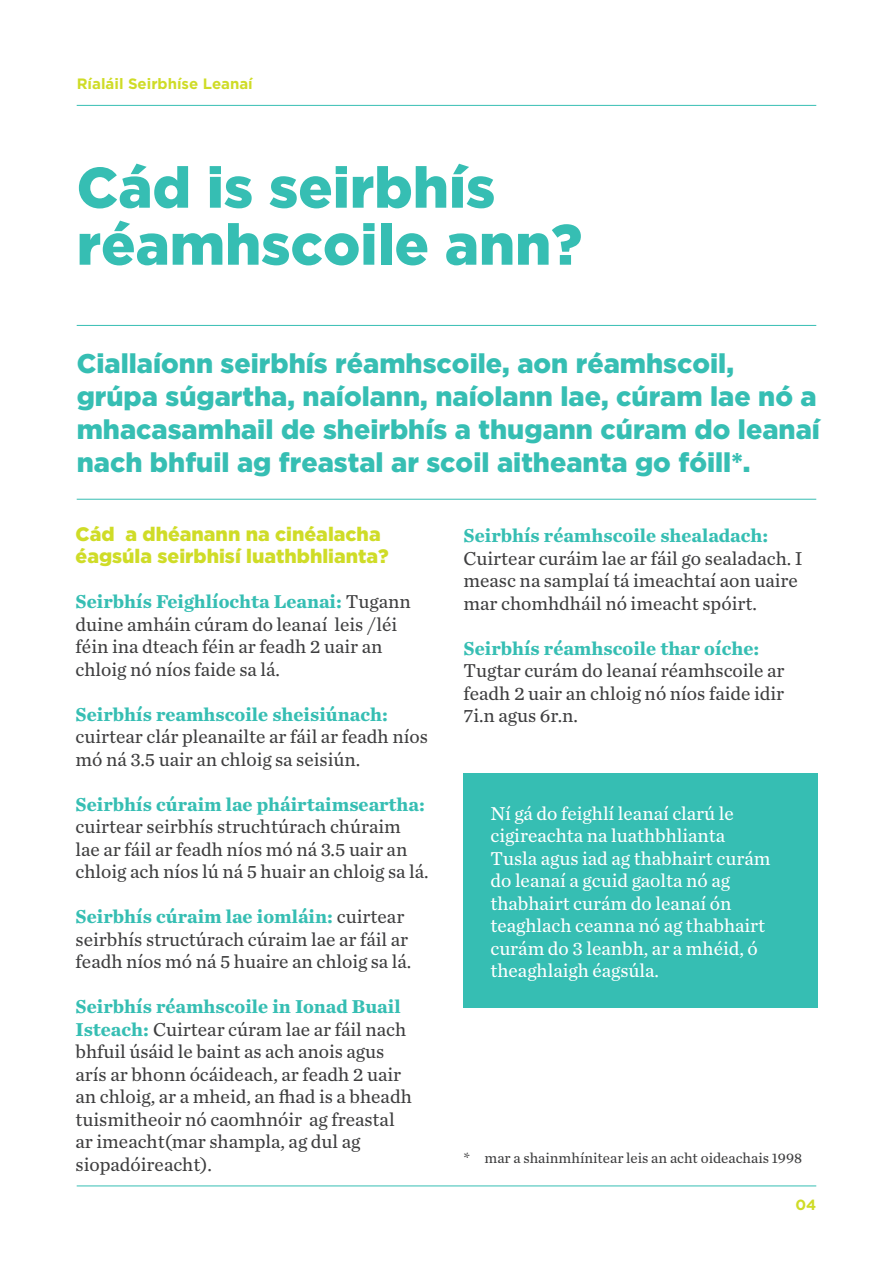
<style>
.page{position:relative;width:893px;height:1263px;background:#fff}
.page>*{position:absolute;margin:0;border:0;box-sizing:border-box;transform-origin:0 0}
.t1{font:900 57px/57px "Gotham";color:#36beb3}
.t2{font:900 27px/33px "Gotham";color:#36beb3}
.t3{font:19.5px/22.5px "Chronicle Text G2";color:#3e3e3f}
.t4{font:19.5px/22.5px "Chronicle Text G2";color:#fff}
.t5{font:900 19.5px/22.5px "Gotham";color:#cfdc27}
.t6{font:15px "Chronicle Text G2";color:#3e3e3f}
.t7{font:700 15px "Gotham";color:#cfdc27}
.t8{font:700 14.7px "Gotham";color:#cfdc27}
.s1{font-weight:700;color:#36beb3}
</style>
<div class="page">
<hr style="left:77px;top:105px;width:739px;height:1px;background:#36beb3">
<hr style="left:77px;top:325px;width:739px;height:1px;background:#36beb3">
<hr style="left:77px;top:499px;width:739px;height:1px;background:#36beb3">
<hr style="left:77px;top:1186px;width:739px;height:1px;background:#36beb3">
<div style="left:463px;top:774px;width:355px;height:234px;background:#36beb3"></div>
<p class="t7" style="left:77px;top:74px;width:178px">Ríaláil Seirbhíse Leanaí</p>
<p class="t1" style="left:77px;top:158px;width:507px">Cád is seirbhís réamhscoile ann?</p>
<p class="t2" style="left:77px;top:346px;width:745px">Ciallaíonn seirbhís réamhscoile, aon réamhscoil, grúpa súgartha, naíolann, naíolann lae, cúram lae nó a mhacasamhail de sheirbhís a thugann cúram do leanaí nach bhfuil ag freastal ar scoil aitheanta go fóill*.</p>
<p class="t5" style="left:76px;top:522px;width:315px">Cád a dhéanann na cinéalacha éagsúla seirbhisí luathbhlianta?</p>
<p class="t3" style="left:76px;top:589px;width:337px"><span class="s1">Seirbhís Feighlíochta Leanai:</span> Tugann duine amháin cúram do leanaí leis /léi féin ina dteach féin ar feadh 2 uair an chloig nó níos faide sa lá.</p>
<p class="t3" style="left:76px;top:702px;width:354px"><span class="s1">Seirbhís reamhscoile sheisiúnach: </span>cuirtear clár pleanailte ar fáil ar feadh níos mó ná 3.5 uair an chloig sa seisiún.</p>
<p class="t3" style="left:76px;top:792px;width:354px"><span class="s1">Seirbhís cúraim lae pháirtaimseartha: </span>cuirtear seirbhís struchtúrach chúraim lae ar fáil ar feadh níos mó ná 3.5 uair an chloig ach níos lú ná 5 huair an chloig sa lá.</p>
<p class="t3" style="left:76px;top:904px;width:337px"><span class="s1">Seirbhís cúraim lae iomláin:</span> cuirtear seirbhís structúrach cúraim lae ar fáil ar feadh níos mó ná 5 huaire an chloig sa lá.</p>
<p class="t3" style="left:76px;top:994px;width:338px"><span class="s1">Seirbhís réamhscoile in Ionad Buail Isteach:</span> Cuirtear cúram lae ar fáil nach bhfuil úsáid le baint as ach anois agus arís ar bhonn ócáideach, ar feadh 2 uair an chloig, ar a mheid, an fhad is a bheadh tuismitheoir nó caomhnóir ag freastal ar imeacht(mar shampla, ag dul ag siopadóireacht).</p>
<p class="t3" style="left:463px;top:523px;width:341px"><span class="s1">Seirbhís réamhscoile shealadach:<br></span>Cuirtear curáim lae ar fáil go sealadach. I measc na samplaí tá imeachtaí aon uaire mar chomhdháil nó imeacht spóirt.</p>
<p class="t3" style="left:463px;top:636px;width:323px"><span class="s1">Seirbhís réamhscoile thar oíche:<br></span>Tugtar curám do leanaí réamhscoile ar feadh 2 uair an chloig nó níos faide idir<br>7i.n agus 6r.n.</p>
<p class="t4" style="left:490px;top:801px;width:282px">Ní gá do feighlí leanaí clarú le cigireachta na luathbhlianta<br>Tusla agus iad ag thabhairt curám do leanaí a gcuid gaolta nó ag thabhairt curám do leanaí ón teaghlach ceanna nó ag thabhairt curám do 3 leanbh, ar a mhéid, ó theaghlaigh éagsúla.</p>
<p class="t6" style="left:463px;top:1147px;width:340px">* mar a shainmhínitear leis an acht oideachais 1998</p>
<p class="t8" style="left:795px;top:1195px;width:22px">04</p>
</div>
